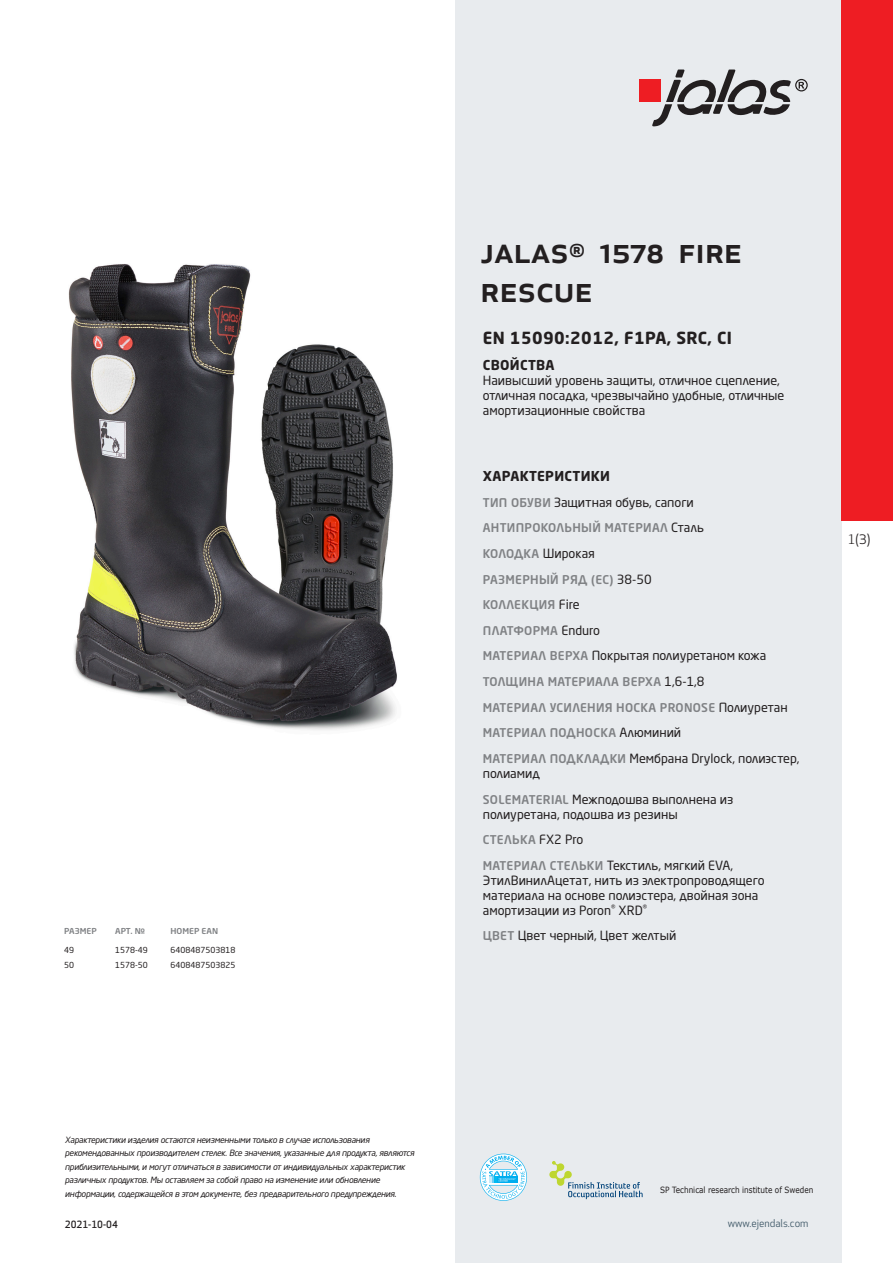
<style>
.page{position:relative;width:893px;height:1263px;background:#fff}
.page>*{position:absolute;margin:0;border:0;box-sizing:border-box;transform-origin:0 0}
.prodname{font:500 36px/39px "Apex New";color:#231f20}
.Funktion_body{font:700 16.5px "Neo Sans Pro Cyr";letter-spacing:.025em;color:#231f20}
.Funktion_body-2{font:700 13.5px "Neo Sans Pro Cyr";letter-spacing:.025em;color:#231f20}
.t1{font:12.75px "Apex New";color:#231f20}
.Funktion_body-3{font:12.6px/15px "Neo Sans Pro Cyr";color:#231f20}
.Funktion_body-4{font:500 12px "Neo Sans Pro Cyr";letter-spacing:.025em;color:#808285}
.Funktion_body-5{font:500 12px "Neo Sans Pro Cyr";color:#808285}
.t2{font:10.5px "Apex New";color:#405968}
.t3{font:500 9.75px "Apex New";color:#231f20}
.t4{font:italic 8.55px/13.5px "Neo Sans Pro Cyr";letter-spacing:-.025em;color:#231f20}
.t5{font:8.55px "Verdana";color:#231f20;scale:.85 1}
.ArticleTable_body{font:8.25px "Neo Sans Pro Cyr";color:#231f20}
.ArticeTable_header{font:500 8.1px "Neo Sans Pro Cyr";color:#808285;scale:1.06 1}
.s1{font-weight:500;font-size:12px;color:#808285}
.s2{font-weight:400;font-size:12.6px;color:#231f20}
</style>
<div class="page">
<div style="left:455px;top:0;width:387px;height:1263px;background:#e8ebee"></div>
<svg style="left:549px;top:1161px;width:94px;height:38px"></svg>
<svg style="left:480px;top:1154px;width:47px;height:47px"></svg>
<div style="left:639px;top:80px;width:22px;height:22px;background:#ee1d23"></div>
<svg style="left:652px;top:70px;width:156px;height:56px"></svg>
<div style="left:842px;top:0;width:51px;height:520px;background:#ee1d23"></div>
<img style="left:68px;top:264px;width:329px;height:466px">
<p class="ArticeTable_header" style="left:64px;top:926px;width:32px">РАЗМЕР</p>
<p class="ArticeTable_header" style="left:115px;top:926px;width:30px">АРТ. №</p>
<p class="ArticeTable_header" style="left:171px;top:926px;width:46px">НОМЕР EAN</p>
<p class="ArticleTable_body" style="left:64px;top:945px;width:11px">49</p>
<p class="ArticleTable_body" style="left:115px;top:945px;width:34px">1578-49</p>
<p class="ArticleTable_body" style="left:171px;top:945px;width:66px">6408487503818</p>
<p class="ArticleTable_body" style="left:64px;top:960px;width:11px">50</p>
<p class="ArticleTable_body" style="left:115px;top:960px;width:34px">1578-50</p>
<p class="ArticleTable_body" style="left:171px;top:960px;width:66px">6408487503825</p>
<p class="prodname" style="left:480px;top:230px;width:263px">JALAS<sup>®</sup> 1578 FIRE<br>RESCUE</p>
<p class="Funktion_body" style="left:483px;top:327px;width:251px">EN 15090:2012, F1PA, SRC, CI</p>
<p class="Funktion_body-2" style="left:483px;top:356px;width:73px">СВОЙСТВА</p>
<p class="Funktion_body-3" style="left:483px;top:372px;width:303px">Наивысший уровень защиты, отличное сцепление, отличная посадка, чрезвычайно удобные, отличные амортизационные свойства</p>
<p class="Funktion_body-2" style="left:483px;top:467px;width:129px">ХАРАКТЕРИСТИКИ</p>
<p class="Funktion_body-3" style="left:483px;top:494px;width:213px"><span class="s1">ТИП ОБУВИ</span> Защитная обувь, сапоги</p>
<p class="Funktion_body-4" style="left:483px;top:520px;width:222px">АНТИПРОКОЛЬНЫЙ МАТЕРИАЛ <span class="s2">Сталь</span></p>
<p class="Funktion_body-5" style="left:483px;top:546px;width:114px">КОЛОДКА <span class="s2">Широкая</span></p>
<p class="Funktion_body-4" style="left:483px;top:571px;width:170px">РАЗМЕРНЫЙ РЯД (EC) <span class="s2">38-50</span></p>
<p class="Funktion_body-4" style="left:483px;top:597px;width:98px">КОЛЛЕКЦИЯ <span class="s2">Fire</span></p>
<p class="Funktion_body-4" style="left:483px;top:623px;width:119px">ПЛАТФОРМА <span class="s2">Enduro</span></p>
<p class="Funktion_body-3" style="left:483px;top:648px;width:285px"><span class="s1">МАТЕРИАЛ ВЕРХА</span> Покрытая полиуретаном кожа</p>
<p class="Funktion_body-4" style="left:483px;top:674px;width:223px">ТОЛЩИНА МАТЕРИАЛА ВЕРХА <span class="s2">1,6-1,8</span></p>
<p class="Funktion_body-4" style="left:483px;top:700px;width:306px">МАТЕРИАЛ УСИЛЕНИЯ НОСКА PRONOSE <span class="s2">Полиуретан</span></p>
<p class="Funktion_body-4" style="left:483px;top:725px;width:200px">МАТЕРИАЛ ПОДНОСКА <span class="s2">Алюминий</span></p>
<p class="Funktion_body-3" style="left:483px;top:751px;width:318px"><span class="s1">МАТЕРИАЛ ПОДКЛАДКИ</span> Мембрана Drylock, полиэстер, полиамид</p>
<p class="Funktion_body-3" style="left:483px;top:791px;width:252px"><span class="s1">SOLEMATERIAL</span> Межподошва выполнена из полиуретана, подошва из резины</p>
<p class="Funktion_body-4" style="left:483px;top:832px;width:102px">СТЕЛЬКА <span class="s2">FX2 Pro</span></p>
<p class="Funktion_body-3" style="left:483px;top:857px;width:283px"><span class="s1">МАТЕРИАЛ СТЕЛЬКИ</span> Текстиль, мягкий EVA, ЭтилВинилАцетат, нить из электропроводящего материала на основе полиэстера, двойная зона амортизации из Poron<sup>®</sup> XRD<sup>®</sup></p>
<p class="Funktion_body-3" style="left:483px;top:928px;width:195px"><span class="s1">ЦВЕТ</span> Цвет черный, Цвет желтый</p>
<p class="t1" style="left:848px;top:531px;width:24px">1(3)</p>
<p class="t4" style="left:65px;top:1132px;width:351px">Характеристики изделия остаются неизменными только в случае использования рекомендованных производителем стелек. Все значения, указанные для продукта, являются приблизительными, и могут отличаться в зависимости от индивидуальных характеристик различных продуктов. Мы оставляем за собой право на изменение или обновление информации, содержащейся в этом документе, без предварительного предупреждения.</p>
<p class="t3" style="left:65px;top:1218px;width:54px">2021-10-04</p>
<p class="t5" style="left:660px;top:1184px;width:182px">SP Technical research institute of Sweden</p>
<p class="t2" style="left:728px;top:1217px;width:82px">www.ejendals.com</p>
</div>
